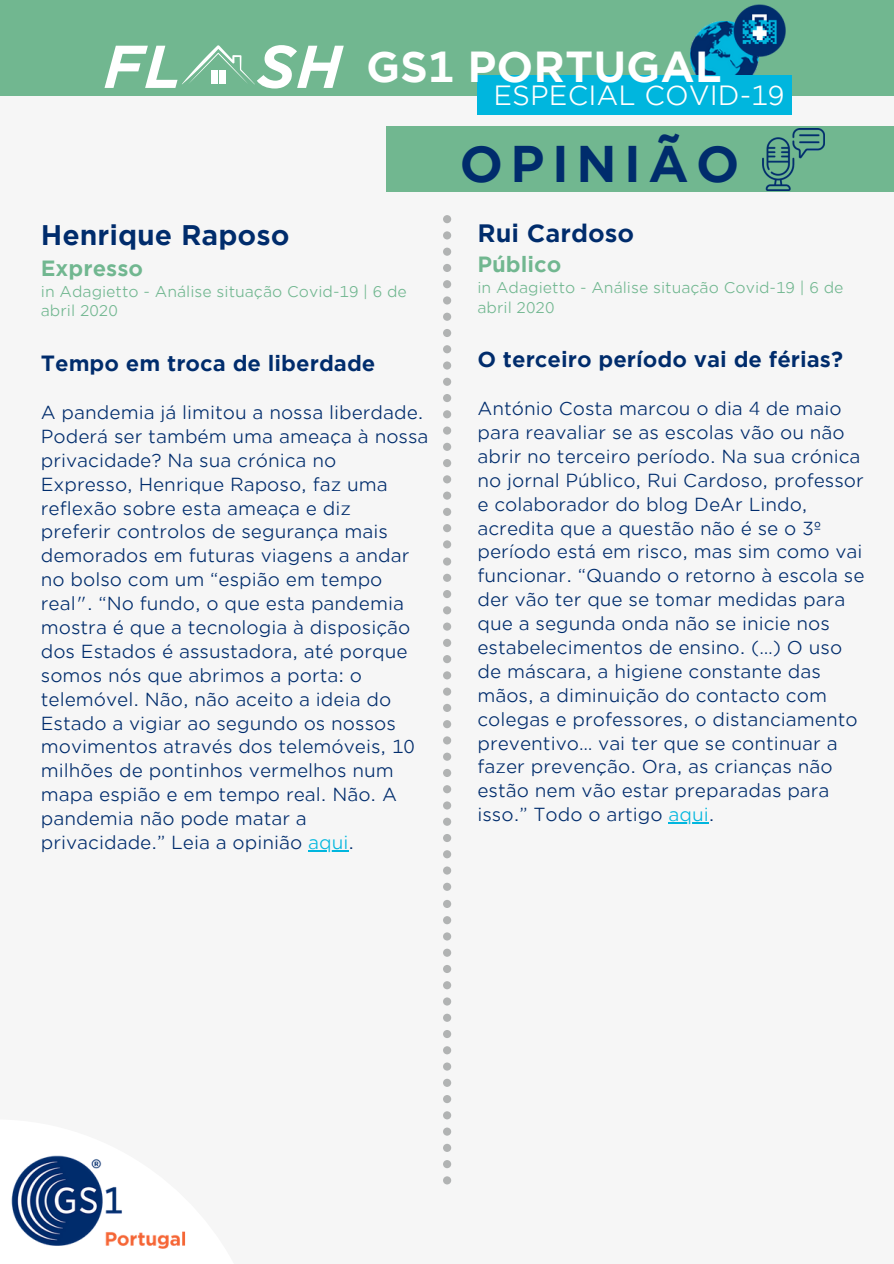
<style>
.page{position:relative;width:894px;height:1264px;background:#fff}
.page>*{position:absolute;margin:0;border:0;box-sizing:border-box;transform-origin:0 0}
.t1{font:italic 700 58.05px "Gotham Office";color:#fff}
.t2{font:700 49.2px "Gotham Office";letter-spacing:.14em;color:#002c6c}
.t3{font:700 41.4px "Gotham Office";color:#fff}
.t4{font:700 27px "Gotham Office";color:#002c6c}
.t5{font:26.55px "Gotham Office";color:#fff}
.t6{font:700 24px "Gotham Office";color:#002c6c}
.t7{font:700 21px "Gotham Office";color:#002c6c}
.t8{font:700 21px "Gotham Office";color:#71b790}
.t9{font:18px/23.9px "Gotham Office";color:#002c6c}
.t10{font:15px/19.6px "Gotham Office";color:#71b790}
.s1{color:#00b6de}
</style>
<div class="page">
<div style="left:0;top:0;width:893px;height:1263px;background:#f6f6f6"></div>
<div style="left:0;top:0;width:893px;height:95px;background:#71b790"></div>
<div style="left:386px;top:127px;width:507px;height:65px;background:#71b790"></div>
<img style="left:11px;top:1155px;width:174px;height:94px">
<hr style="left:308px;top:850px;width:40px;height:1px;background:#00b6de">
<hr style="left:668px;top:822px;width:40px;height:2px;background:#00b6de">
<svg style="left:443px;top:215px;width:8px;height:333px"></svg>
<svg style="left:443px;top:557px;width:8px;height:333px"></svg>
<svg style="left:443px;top:900px;width:8px;height:285px"></svg>
<img style="left:690px;top:21px;width:68px;height:55px">
<div style="left:477px;top:76px;width:314px;height:39px;background:#00b6de"></div>
<svg style="left:182px;top:45px;width:73px;height:39px"></svg>
<img style="left:733px;top:5px;width:51px;height:51px">
<img style="left:762px;top:128px;width:62px;height:62px">
<h1 class="t1" style="left:103px;top:32px;width:80px">FL</h1>
<h1 class="t1" style="left:257px;top:32px;width:87px">SH</h1>
<h3 class="t3" style="left:366px;top:42px;width:357px">GS1 PORTUGAL</h3>
<h3 class="t5" style="left:493px;top:80px;width:292px">ESPECIAL COVID-19</h3>
<h2 class="t2" style="left:459px;top:134px;width:282px">OPINIÃO</h2>
<h3 class="t4" style="left:41px;top:219px;width:250px">Henrique Raposo</h3>
<p class="t8" style="left:41px;top:255px;width:104px">Expresso</p>
<p class="t10" style="left:41px;top:281px;width:367px">in Adagietto - Análise situação Covid-19 | 6 de abril 2020</p>
<p class="t7" style="left:41px;top:351px;width:336px">Tempo em troca de liberdade</p>
<p class="t9" style="left:41px;top:400px;width:389px">A pandemia já limitou a nossa liberdade.<br>Poderá ser também uma ameaça à nossa privacidade? Na sua crónica no Expresso, Henrique Raposo, faz uma reflexão sobre esta ameaça e diz<br>preferir controlos de segurança mais demorados em futuras viagens a andar no bolso com um “espião em tempo real". “No fundo, o que esta pandemia mostra é que a tecnologia à disposição dos Estados é assustadora, até porque somos nós que abrimos a porta: o telemóvel. Não, não aceito a ideia do Estado a vigiar ao segundo os nossos movimentos através dos telemóveis, 10 milhões de pontinhos vermelhos num mapa espião e em tempo real. Não. A pandemia não pode matar a privacidade.” Leia a opinião <span class="s1">aqui</span>.</p>
<h3 class="t6" style="left:477px;top:219px;width:158px">Rui Cardoso</h3>
<p class="t8" style="left:477px;top:251px;width:86px">Público</p>
<p class="t10" style="left:477px;top:277px;width:367px">in Adagietto - Análise situação Covid-19 | 6 de abril 2020</p>
<p class="t7" style="left:477px;top:347px;width:367px">O terceiro período vai de férias?</p>
<p class="t9" style="left:477px;top:396px;width:388px">António Costa marcou o dia 4 de maio para reavaliar se as escolas vão ou não abrir no terceiro período. Na sua crónica no jornal Público, Rui Cardoso, professor e colaborador do blog DeAr Lindo, acredita que a questão não é se o 3º período está em risco, mas sim como vai funcionar. “Quando o retorno à escola se der vão ter que se tomar medidas para que a segunda onda não se inicie nos estabelecimentos de ensino. (…) O uso de máscara, a higiene constante das mãos, a diminuição do contacto com colegas e professores, o distanciamento preventivo… vai ter que se continuar a fazer prevenção. Ora, as crianças não estão nem vão estar preparadas para isso.” Todo o artigo <span class="s1">aqui</span>.</p>
</div>
